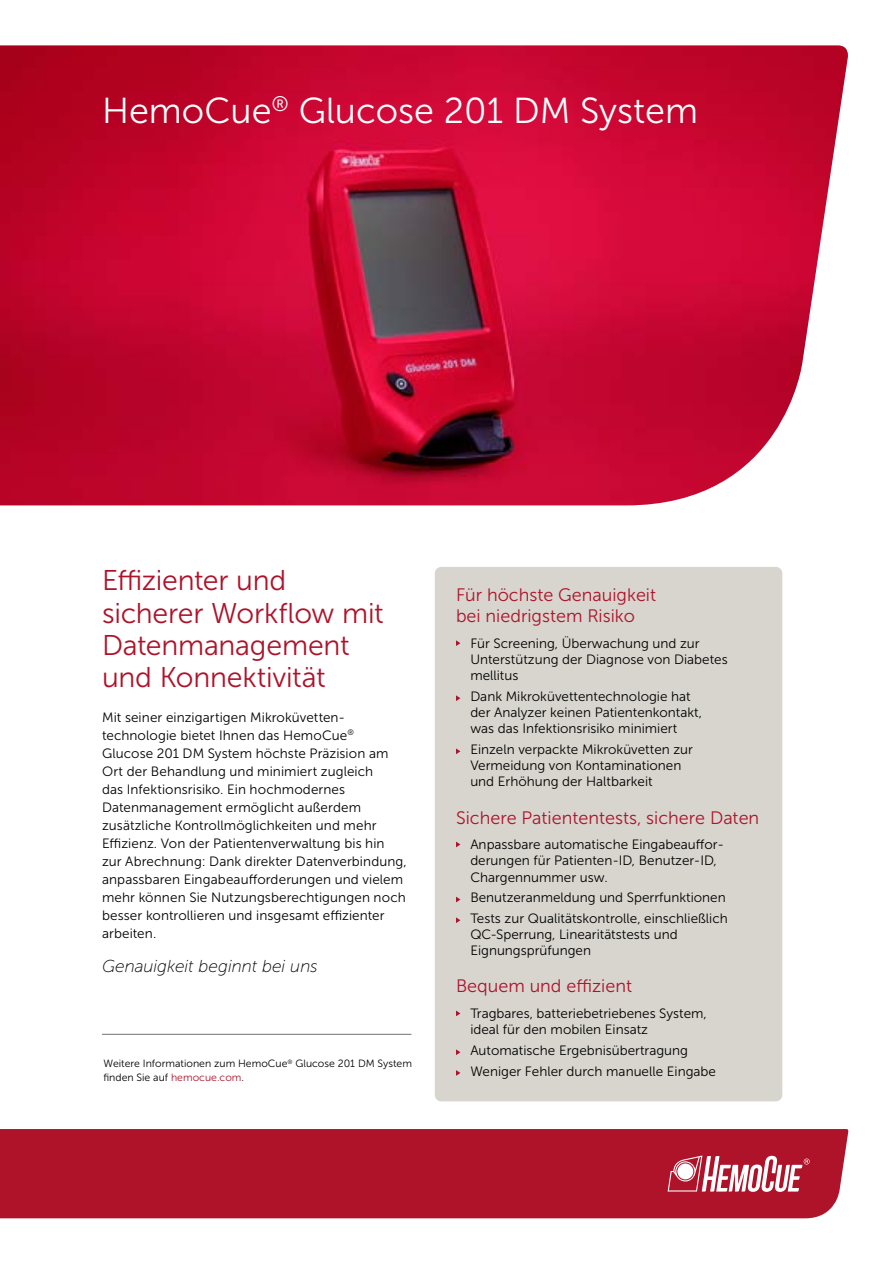
<style>
.page{position:relative;width:893px;height:1263px;background:#fff}
.page>*{position:absolute;margin:0;border:0;box-sizing:border-box;transform-origin:0 0}
.t1{font:36px "Museo Sans 300";color:#fff}
.t2{font:28.5px/32.2px "Museo Sans 300";letter-spacing:-.01em;color:#ae132a}
.t3{font:18px/21px "Museo Sans 300";color:#ae132a}
.t4{font:italic 17.25px "Museo Sans 100";color:#000}
.t5{font:13.5px/18px "Museo Sans 300";color:#000}
.t6{font:10.5px/13.5px "Museo Sans 300";color:#000}
.s1{color:#ae132a}
</style>
<div class="page">
<img style="left:0;top:45px;width:848px;height:460px">
<div style="left:0;top:1129px;width:849px;height:89px;background:#ae132a"></div>
<svg style="left:668px;top:1155px;width:142px;height:37px"></svg>
<div style="left:435px;top:567px;width:347px;height:534px;background:#d7d5ce;border-radius:6px"></div>
<svg style="left:456px;top:640px;width:4px;height:6px"></svg>
<svg style="left:456px;top:695px;width:4px;height:6px"></svg>
<svg style="left:456px;top:748px;width:4px;height:6px"></svg>
<svg style="left:456px;top:842px;width:4px;height:5px"></svg>
<svg style="left:456px;top:897px;width:4px;height:5px"></svg>
<svg style="left:456px;top:917px;width:4px;height:6px"></svg>
<svg style="left:456px;top:1011px;width:4px;height:5px"></svg>
<svg style="left:456px;top:1049px;width:4px;height:6px"></svg>
<svg style="left:456px;top:1070px;width:4px;height:6px"></svg>
<hr style="left:102px;top:1034px;width:309px;height:1px;background:#717073">
<h1 class="t1" style="left:102px;top:92px;width:597px">HemoCue<sup>®</sup> Glucose 201 DM System</h1>
<h2 class="t2" style="left:102px;top:565px;width:283px">Effizienter und sicherer Workflow mit<br>Datenmanagement und Konnektivität</h2>
<p class="t5" style="left:102px;top:708px;width:306px">Mit seiner einzigartigen Mikroküvetten&shy;technologie bietet Ihnen das HemoCue<sup>® </sup>Glucose 201 DM System höchste Präzision am Ort der Behandlung und minimiert zugleich<br>das Infektionsrisiko. Ein hochmodernes Datenmanagement ermöglicht außerdem zusätzliche Kontrollmöglichkeiten und mehr Effizienz. Von der Patientenverwaltung bis hin zur Abrechnung: Dank direkter Datenverbindung, anpassbaren Eingabeaufforderungen und vielem mehr können Sie Nutzungsberechtigungen noch besser kontrollieren und insgesamt effizienter arbeiten.</p>
<p class="t4" style="left:102px;top:957px;width:217px">Genauigkeit beginnt bei uns</p>
<p class="t6" style="left:103px;top:1057px;width:310px">Weitere Informationen zum HemoCue<sup>®</sup> Glucose 201 DM System finden Sie auf <span class="s1">hemocue.com</span>.</p>
<h3 class="t3" style="left:456px;top:585px;width:202px">Für höchste Genauigkeit bei niedrigstem Risiko</h3>
<p class="t5" style="left:470px;top:635px;width:259px;line-height:16.2px">Für Screening, Überwachung und zur<br>Unterstützung der Diagnose von Diabetes mellitus</p>
<p class="t5" style="left:470px;top:688px;width:233px;line-height:16.2px">Dank Mikroküvettentechnologie hat der Analyzer keinen Patientenkontakt, was das Infektionsrisiko minimiert</p>
<p class="t5" style="left:470px;top:741px;width:224px;line-height:16.2px">Einzeln verpackte Mikroküvetten zur<br>Vermeidung von Kontaminationen und Erhöhung der Haltbarkeit</p>
<h3 class="t3" style="left:456px;top:807px;width:305px">Sichere Patiententests, sichere Daten</h3>
<p class="t5" style="left:470px;top:836px;width:255px;line-height:16.2px">Anpassbare automatische Eingabeauffor&shy;derungen für Patienten- ID, Benutzer- ID,<br>Chargennummer usw.</p>
<p class="t5" style="left:470px;top:887px;width:259px;line-height:20.7px">Benutzeranmeldung und Sperrfunktionen<br>Tests zur Qualitätskontrolle, einschließlich</p>
<p class="t5" style="left:470px;top:926px;width:209px;line-height:16.2px">QC-Sperrung, Linearitätstests und<br>Eignungsprüfungen</p>
<h3 class="t3" style="left:456px;top:976px;width:178px">Bequem und effizient</h3>
<p class="t5" style="left:470px;top:1005px;width:238px;line-height:16.2px">Tragbares, batteriebetriebenes System, ideal für den mobilen Einsatz</p>
<p class="t5" style="left:470px;top:1040px;width:247px;line-height:20.7px">Automatische Ergebnisübertragung<br>Weniger Fehler durch manuelle Eingabe</p>
</div>
